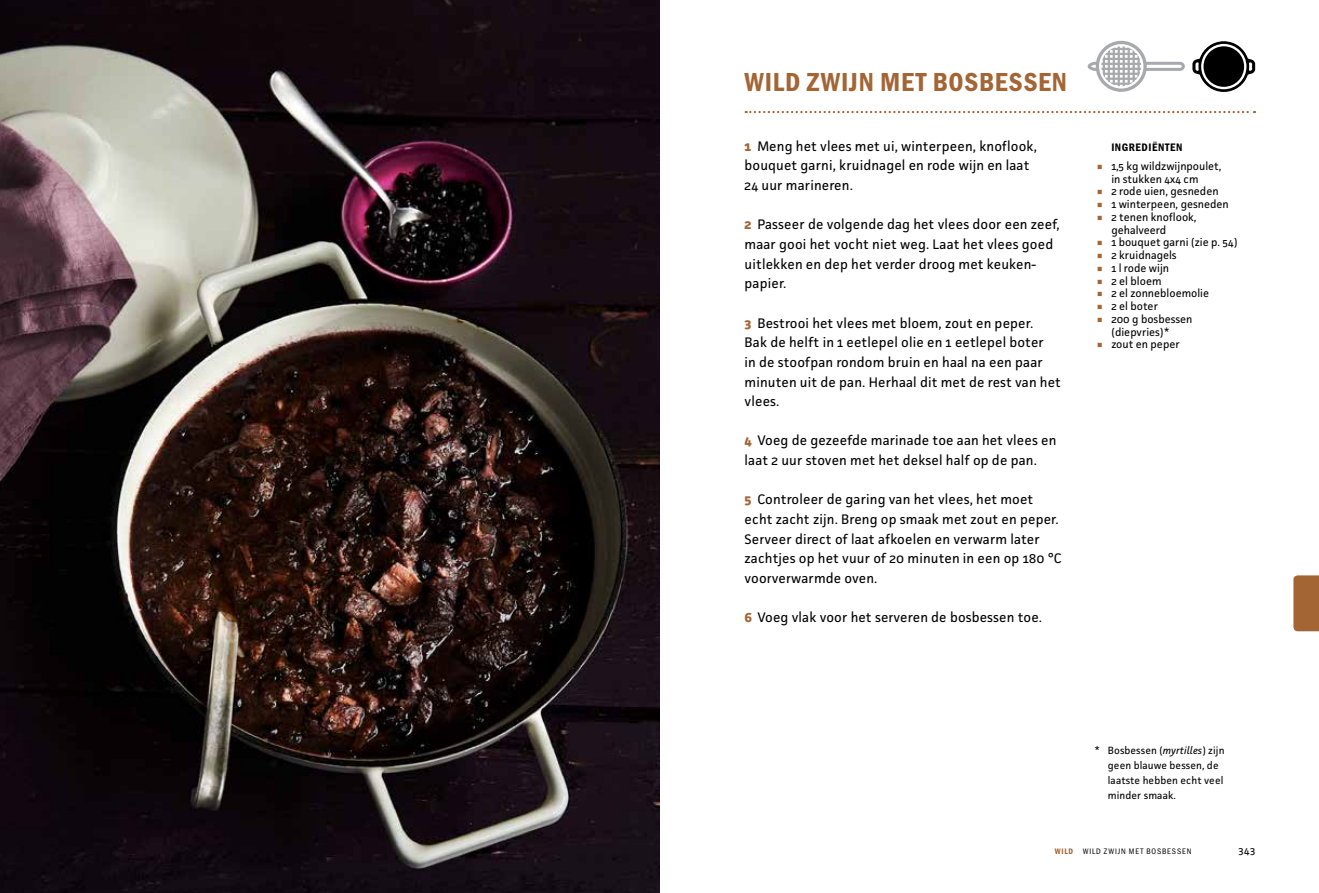
<style>
.page{position:relative;width:1319px;height:893px;background:#fff}
.page>*{position:absolute;margin:0;border:0;box-sizing:border-box;transform-origin:0 0}
.t1{font:39.15px "Franklin Gothic URW Con Boo";color:#a46535;scale:1.15 1}
.t2{font:27px "Franklin Gothic URW Con Dem";letter-spacing:.025em;color:#a46535}
.t3{font:13.8px/19.6px "Facit";letter-spacing:.01em;color:#000}
.t4{font:11.25px/12.8px "Facit";color:#000}
.t5{font:11.25px "Franklin Gothic URW Con Dem";letter-spacing:.05em;color:#000}
.t6{font:10.95px "Facit";color:#000}
.t7{font:10.5px/15px "Facit";letter-spacing:.01em;color:#000}
.t8{font:8.25px "Franklin Gothic URW Con Boo";color:#000}
.t9{font:8.25px "Franklin Gothic URW Con Dem";color:#a46535}
.s1{font-weight:700;font-size:14.1px;color:#a46535}
.s2{font-style:italic}
.s3{font-family:"Franklin Gothic URW Con Boo";color:#000}
</style>
<div class="page">
<svg style="left:1293px;top:575px;width:25px;height:56px"></svg>
<img style="left:0;top:0;width:659px;height:893px">
<svg style="left:745px;top:111px;width:509px;height:2px"></svg>
<svg style="left:1192px;top:41px;width:62px;height:51px"></svg>
<div style="left:1095px;top:41px;width:51px;height:51px;background:#a7a9ac;border-radius:50%"></div>
<svg style="left:1087px;top:46px;width:98px;height:41px"></svg>
<hr style="left:1142px;top:45px;width:1px;height:42px;background:#a7a9ac">
<hr style="left:1137px;top:45px;width:2px;height:42px;background:#a7a9ac">
<hr style="left:1132px;top:45px;width:2px;height:42px;background:#a7a9ac">
<hr style="left:1127px;top:45px;width:2px;height:42px;background:#a7a9ac">
<hr style="left:1122px;top:45px;width:2px;height:42px;background:#a7a9ac">
<hr style="left:1117px;top:45px;width:2px;height:42px;background:#a7a9ac">
<hr style="left:1112px;top:45px;width:2px;height:42px;background:#a7a9ac">
<hr style="left:1107px;top:45px;width:2px;height:42px;background:#a7a9ac">
<hr style="left:1102px;top:45px;width:2px;height:42px;background:#a7a9ac">
<hr style="left:1099px;top:45px;width:1px;height:42px;background:#a7a9ac">
<hr style="left:1099px;top:88px;width:43px;height:1px;background:#a7a9ac">
<hr style="left:1099px;top:83px;width:43px;height:2px;background:#a7a9ac">
<hr style="left:1099px;top:78px;width:43px;height:2px;background:#a7a9ac">
<hr style="left:1099px;top:73px;width:43px;height:2px;background:#a7a9ac">
<hr style="left:1099px;top:68px;width:43px;height:2px;background:#a7a9ac">
<hr style="left:1099px;top:63px;width:43px;height:2px;background:#a7a9ac">
<hr style="left:1099px;top:58px;width:43px;height:2px;background:#a7a9ac">
<hr style="left:1099px;top:53px;width:43px;height:2px;background:#a7a9ac">
<hr style="left:1099px;top:48px;width:43px;height:2px;background:#a7a9ac">
<hr style="left:1099px;top:45px;width:43px;height:1px;background:#a7a9ac">
<div style="left:1098px;top:44px;width:45px;height:45px;border:2px solid #fff;border-radius:50%"></div>
<h2 class="t2" style="left:744px;top:64px;width:324px">WILD ZWIJN MET BOSBESSEN</h2>
<p class="t3" style="left:744px;top:136px;width:294px"><span class="s1">1</span> Meng het vlees met ui, winterpeen, knoflook, bouquet garni, kruidnagel en rode wijn en laat<br>24 uur marineren.</p>
<p class="t3" style="left:744px;top:215px;width:316px"><span class="s1">2</span> Passeer de volgende dag het vlees door een zeef, maar gooi het vocht niet weg. Laat het vlees goed uitlekken en dep het verder droog met keuken&shy;papier.</p>
<p class="t3" style="left:744px;top:313px;width:318px"><span class="s1">3</span> Bestrooi het vlees met bloem, zout en peper.<br>Bak de helft in 1 eetlepel olie en 1 eetlepel boter<br>in de stoofpan rondom bruin en haal na een paar minuten uit de pan. Herhaal dit met de rest van het vlees.</p>
<p class="t3" style="left:744px;top:431px;width:313px"><span class="s1">4</span> Voeg de gezeefde marinade toe aan het vlees en laat 2 uur stoven met het deksel half op de pan.</p>
<p class="t3" style="left:744px;top:489px;width:319px"><span class="s1">5</span> Controleer de garing van het vlees, het moet echt zacht zijn. Breng op smaak met zout en peper.<br>Serveer direct of laat afkoelen en verwarm later zachtjes op het vuur of 20 minuten in een op 180 °C voorverwarmde oven.</p>
<p class="t3" style="left:744px;top:607px;width:299px"><span class="s1">6</span> Voeg vlak voor het serveren de bosbessen toe.</p>
<p class="t5" style="left:1111px;top:140px;width:73px">INGREDIËNTEN</p>
<h1 class="t1" style="left:1094px;top:140px;width:11px">·</h1>
<p class="t4" style="left:1111px;top:159px;width:112px">1,5 kg wildzwijnpoulet, in stukken 4x4 cm</p>
<h1 class="t1" style="left:1094px;top:165px;width:11px">·</h1>
<p class="t4" style="left:1111px;top:185px;width:109px">2 rode uien, gesneden</p>
<h1 class="t1" style="left:1094px;top:178px;width:11px">·</h1>
<p class="t4" style="left:1111px;top:198px;width:119px">1 winterpeen, gesneden</p>
<h1 class="t1" style="left:1094px;top:191px;width:11px">·</h1>
<p class="t4" style="left:1111px;top:210px;width:87px">2 tenen knoflook, gehalveerd</p>
<h1 class="t1" style="left:1094px;top:216px;width:11px">·</h1>
<p class="t4" style="left:1111px;top:236px;width:127px">1 bouquet garni (zie p. 54)</p>
<h1 class="t1" style="left:1094px;top:229px;width:11px">·</h1>
<p class="t4" style="left:1111px;top:249px;width:67px">2 kruidnagels</p>
<h1 class="t1" style="left:1094px;top:242px;width:11px">·</h1>
<p class="t4" style="left:1111px;top:261px;width:59px">1 l rode wijn</p>
<h1 class="t1" style="left:1094px;top:255px;width:11px">·</h1>
<p class="t4" style="left:1111px;top:274px;width:52px">2 el bloem</p>
<h1 class="t1" style="left:1094px;top:267px;width:11px">·</h1>
<p class="t4" style="left:1111px;top:287px;width:99px">2 el zonnebloemolie</p>
<h1 class="t1" style="left:1094px;top:280px;width:11px">·</h1>
<p class="t4" style="left:1111px;top:300px;width:48px">2 el boter</p>
<h1 class="t1" style="left:1094px;top:293px;width:11px">·</h1>
<p class="t4" style="left:1111px;top:312px;width:83px">200 g bosbessen (diepvries)*</p>
<h1 class="t1" style="left:1094px;top:318px;width:11px">·</h1>
<p class="t4" style="left:1111px;top:338px;width:70px">zout en peper</p>
<p class="t7" style="left:1107px;top:743px;width:118px;text-indent:-14px">* Bosbessen (<span class="s2">myrtilles</span>) zijn geen blauwe bessen, de laatste hebben echt veel minder smaak.</p>
<p class="t9" style="left:1054px;top:846px;width:26px">WILD <span class="s3">WIL</span></p>
<p class="t8" style="left:1095px;top:846px;width:24px">D ZWIJN</p>
<p class="t8" style="left:1128px;top:846px;width:24px">MET BOSBESSEN</p>
<p class="t6" style="left:1238px;top:843px;width:18px">343</p>
</div>
